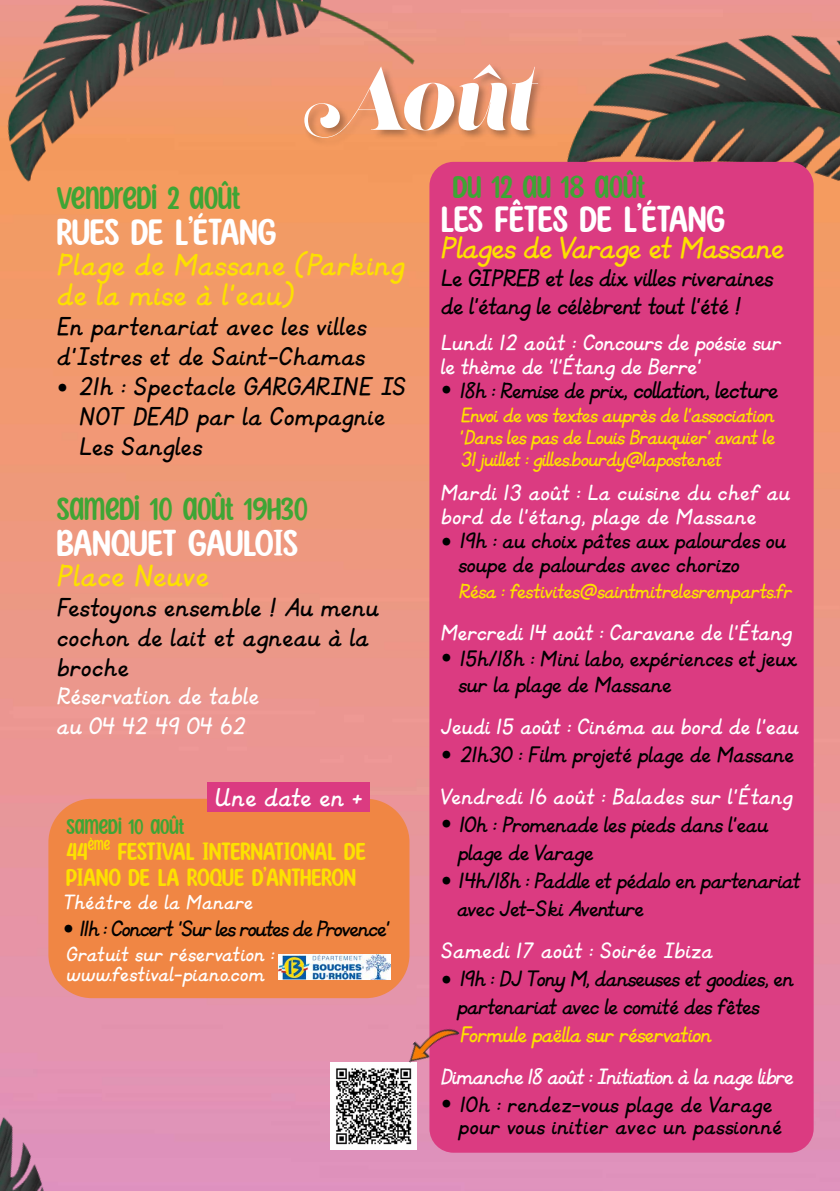
<style>
.page{position:relative;width:840px;height:1191px;background:#fff}
.page>*{position:absolute;margin:0;border:0;box-sizing:border-box;transform-origin:0 0}
.t1{font:88px "Lust Script Display";color:#fff}
.t2{font:42px "Sunny Spells Basic";color:#fff}
.t3{font:36px/30px "KG Primary Italics";letter-spacing:-.01em;color:#fde100}
.t4{font:36px "Sunny Spells Basic";color:#3fa535}
.t5{font:36px "KG Primary Italics";letter-spacing:-.03em;color:#fde100}
.t6{font:30px/30px "KG Primary Italics";color:#000}
.t7{font:30px "KG Primary Italics";color:#fff}
.t8{font:29.4px/57px "Minion Pro";color:#000}
.t9{font:28px/28px "KG Primary Italics";letter-spacing:-.03em;color:#000}
.t10{font:28px/26px "Sunny Spells Basic";color:#fde100}
.t11{font:28px/30px "KG Primary Italics";color:#fff}
.t12{font:26px/28px "KG Primary Italics";letter-spacing:-.03em;color:#000}
.t13{font:26px/24px "KG Primary Italics";letter-spacing:-.01em;color:#fff}
.t14{font:26px/22px "KG Primary Italics";color:#000}
.t15{font:26px "KG Primary Italics";letter-spacing:-.05em;color:#fff}
.t16{font:26px "KG Primary Italics";letter-spacing:-.06em;color:#000}
.t17{font:26px "KG Primary Italics";letter-spacing:-.04em;color:#fde100}
.t18{font:24px/22px "KG Primary Italics";letter-spacing:-.04em;color:#fde100;text-align:justify}
.t19{font:24px/20px "KG Primary Italics";color:#fff}
.t20{font:24px "Sunny Spells Basic";color:#3fa535}
.s1{font-family:"Minion Pro";font-size:29.4px}
.s2{font-size:26px}
</style>
<div class="page">
<img style="left:0;top:283px;width:839px;height:908px">
<img style="left:0;top:0;width:453px;height:283px">
<img style="left:453px;top:0;width:386px;height:513px">
<div style="left:302px;top:63px;width:245px;height:85px;background:#000;opacity:.29"></div>
<img style="left:0;top:898px;width:130px;height:293px">
<div style="left:48px;top:798px;width:361px;height:200px;background:#f08644;border-radius:43px"></div>
<img style="left:278px;top:954px;width:112px;height:25px">
<div style="left:207px;top:782px;width:163px;height:30px;background:#db3b81"></div>
<img style="left:330px;top:1062px;width:86px;height:87px">
<div style="left:429px;top:162px;width:384px;height:990px;background:#db3b81;border-radius:24px"></div>
<img style="left:402px;top:1015px;width:57px;height:57px">
<h1 class="t1" style="left:306px;top:43px;width:229px">Août</h1>
<h3 class="t4" style="left:57px;top:181px;width:185px">VENDREDI 2 AOÛT</h3>
<h2 class="t2" style="left:57px;top:212px;width:221px">RUES DE L’ÉTANG</h2>
<h3 class="t3" style="left:57px;top:251px;width:350px">Plage de Massane (Parking de la mise à l’eau)</h3>
<p class="t6" style="left:57px;top:312px;width:311px">En partenariat avec les villes d’Istres et de Saint-Chamas</p>
<p class="t6" style="left:79px;top:372px;width:329px;text-indent:-22px"><span class="s1">•</span> 21h : Spectacle GARGARINE IS<br>NOT DEAD par la Compagnie<br>Les Sangles</p>
<h3 class="t4" style="left:57px;top:491px;width:253px">SAMEDI 10 AOÛT 19H30</h3>
<h2 class="t2" style="left:57px;top:523px;width:243px">BANQUET GAULOIS</h2>
<h3 class="t3" style="left:57px;top:561px;width:154px">Place Neuve</h3>
<p class="t6" style="left:57px;top:593px;width:324px">Festoyons ensemble ! Au menu cochon de lait et agneau à la broche</p>
<p class="t11" style="left:57px;top:681px;width:204px">Réservation de table au 04 42 49 04 62</p>
<p class="t7" style="left:215px;top:783px;width:149px">Une date en +</p>
<p class="t20" style="left:66px;top:815px;width:119px">SAMEDI 10 AOÛT</p>
<p class="t10" style="left:66px;top:838px;width:301px">44<sup>ÈME</sup> FESTIVAL INTERNATIONAL DE<br>PIANO DE LA ROQUE D’ANTHERON</p>
<p class="t16" style="left:80px;top:916px;width:312px">11h : Concert ‘Sur les routes de Provence’</p>
<p class="t19" style="left:66px;top:945px;width:210px">Gratuit sur réservation : www.festival-piano.com</p>
<p class="t19" style="left:64px;top:893px;width:190px">Théâtre de la Manare</p>
<p class="t8" style="left:63px;top:897px;width:13px">•</p>
<h3 class="t4" style="left:452px;top:169px;width:194px">DU 12 AU 18 AOÛT</h3>
<h2 class="t2" style="left:440px;top:199px;width:285px">LES FÊTES DE L’ÉTANG</h2>
<h3 class="t5" style="left:440px;top:230px;width:345px">Plages de Varage et Massane</h3>
<p class="t9" style="left:440px;top:264px;width:334px">Le GIPREB et les dix villes riveraines de l’étang le célèbrent tout l’été !</p>
<p class="t13" style="left:440px;top:331px;width:342px">Lundi 12 août : Concours de poésie sur le thème de ‘l’Étang de Berre’</p>
<p class="t9" style="left:440px;top:376px;width:339px"><span class="s1">•</span> <span class="s2">18h : Remise de prix</span>, collation, lecture</p>
<p class="t18" style="left:459px;top:404px;width:317px">Envoi de vos textes auprès de l’association ‘Dans les pas de Louis Brauquier’ avant le 31 juillet : gilles.bourdy@laposte.net</p>
<p class="t13" style="left:440px;top:481px;width:351px">Mardi 13 août : La cuisine du chef au bord de l’étang, plage de Massane</p>
<p class="t12" style="left:458px;top:529px;width:329px;line-height:24px">19h : au choix pâtes aux palourdes ou soupe de palourdes avec chorizo</p>
<p class="t18" style="left:458px;top:580px;width:335px">Résa : festivites@saintmitrelesremparts.fr</p>
<p class="t13" style="left:440px;top:621px;width:353px">Mercredi 14 août : Caravane de l’Étang</p>
<p class="t12" style="left:458px;top:646px;width:340px;line-height:26px">15h/18h : Mini labo, expériences et jeux sur la plage de Massane</p>
<p class="t13" style="left:440px;top:715px;width:359px">Jeudi 15 août : Cinéma au bord de l’eau</p>
<p class="t12" style="left:460px;top:741px;width:335px">21h30 : Film projeté plage de Massane</p>
<p class="t13" style="left:440px;top:785px;width:353px">Vendredi 16 août : Balades sur l’Étang</p>
<p class="t12" style="left:457px;top:811px;width:345px">10h : Promenade les pieds dans l’eau plage de Varage<br>14h/18h : Paddle et pédalo en partenariat avec Jet-Ski Aventure</p>
<p class="t13" style="left:440px;top:939px;width:274px">Samedi 17 août : Soirée Ibiza</p>
<p class="t12" style="left:457px;top:965px;width:338px">19h : DJ Tony M, danseuses et goodies, en partenariat avec le comité des fêtes</p>
<p class="t17" style="left:460px;top:1021px;width:253px">Formule paëlla sur réservation</p>
<p class="t15" style="left:440px;top:1064px;width:354px">Dimanche 18 août : Initiation à la nage libre</p>
<p class="t14" style="left:458px;top:1094px;width:325px">10h : rendez-vous plage de Varage pour vous initier avec un passionné</p>
<p class="t8" style="left:440px;top:510px;width:13px">•</p>
<p class="t8" style="left:440px;top:626px;width:13px">•</p>
<p class="t8" style="left:440px;top:723px;width:13px">•</p>
<p class="t8" style="left:440px;top:792px;width:13px">• •</p>
<p class="t8" style="left:440px;top:947px;width:13px">•</p>
<p class="t8" style="left:440px;top:1072px;width:13px">•</p>
</div>
